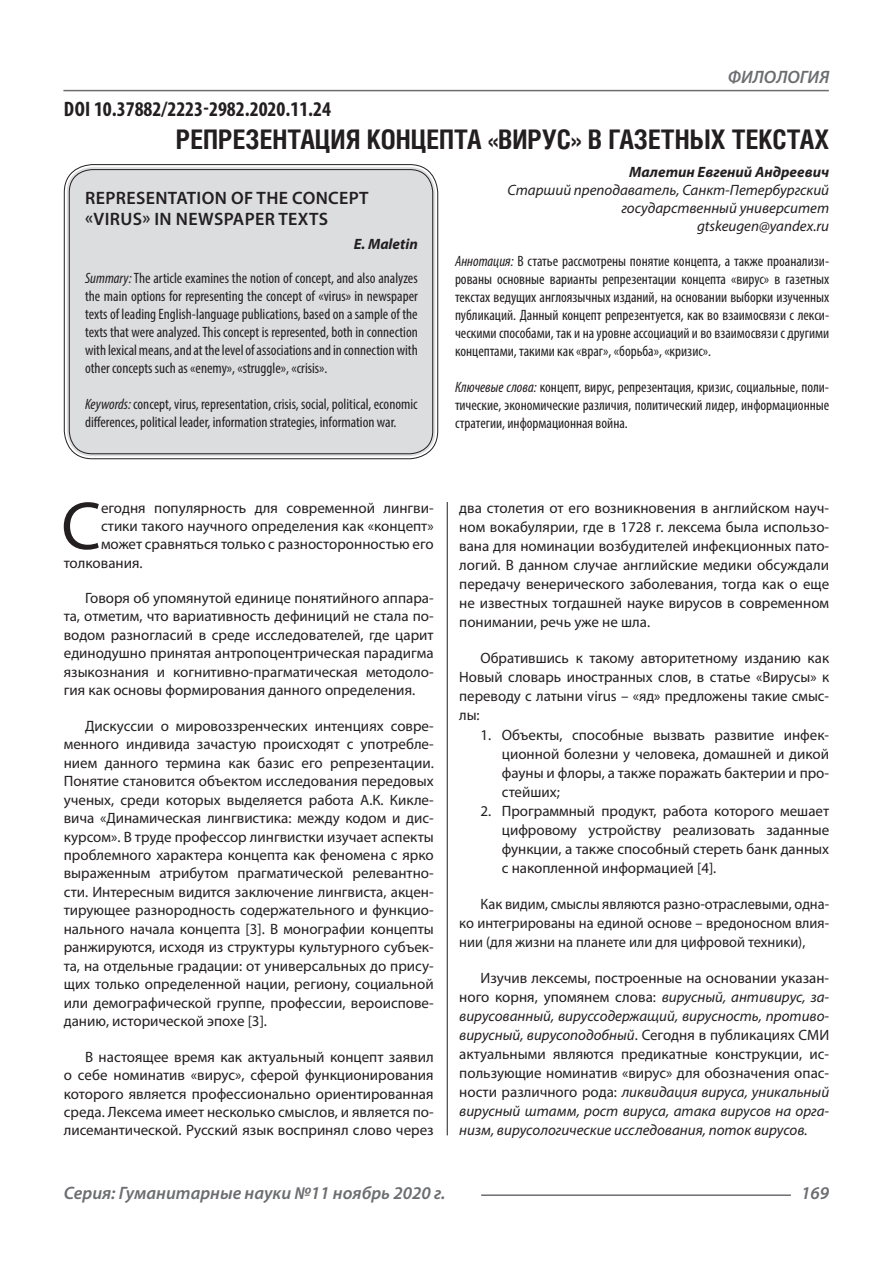
<style>
.page{position:relative;width:893px;height:1263px;background:#fff}
.page>*{position:absolute;margin:0;border:0;box-sizing:border-box;transform-origin:0 0}
.Статья_текст_первый{font:68.4px "Myriad Pro";color:#231f20}
.Статья_название{font:700 27px "Helios Cond C";color:#231f20}
.ДОИ{font:700 condensed 21px "Myriad Pro";color:#231f20}
.t1{font:italic 600 18px "Myriad Pro";color:#6c6d70}
.Статья_название_англ{font:600 18px/21.6px "Myriad Pro";letter-spacing:.02em;color:#231f20}
.Статья_текст{font:15px/18.5px "Myriad Pro";color:#231f20;text-align:justify}
.Статья_аннотация_тек{font:condensed 15px/18px "Myriad Pro";color:#231f20;text-align:justify}
.Статья_аннотация_анг{font:condensed 15px/18px "Myriad Pro";color:#231f20;text-align:justify}
.Статья_текст-2{font:italic 15px/19px "Myriad Pro";color:#231f20;text-align:justify}
.Статья_текст-3{font:15px/19px "Myriad Pro";color:#231f20;text-align:justify;scale:.96 1}
.Статья_текст_первый-2{font:15px "Myriad Pro";color:#231f20}
.Статья_автор_инфо{font:italic 15px/18px "Myriad Pro";color:#231f20;text-align:right}
.Статья_автор_фио_рус{font:italic 700 15px "Myriad Pro";color:#231f20}
.Статья_автор_англ{font:italic 700 15px "Myriad Pro";color:#231f20}
.s1{font-style:italic}
.s2{font-style:normal}
</style>
<div class="page">
<hr style="left:447px;top:128px;width:1px;height:1007px;background:#231f20">
<hr style="left:63px;top:90px;width:766px;height:1px;background:#6c6d70">
<hr style="left:481px;top:1194px;width:310px;height:2px;background:#6c6d70">
<div style="left:440px;top:128px;width:10px;height:374px;background:#fff"></div>
<div style="left:67px;top:167px;width:368px;height:289px;background:#dcdddf;border-radius:26px"></div>
<div style="left:64px;top:164px;width:374px;height:295px;border:1px solid #231f20;border-radius:28px"></div>
<div style="left:69px;top:169px;width:364px;height:285px;border:1px solid #231f20;border-radius:23px"></div>
<p class="ДОИ" style="left:64px;top:96px;width:269px">DOI 10.37882/2223-2982.2020.11.24</p>
<p class="t1" style="left:728px;top:66px;width:103px">ФИЛОЛОГИЯ</p>
<p class="Статья_название" style="left:176px;top:124px;width:655px">РЕПРЕЗЕНТАЦИЯ КОНЦЕПТА «ВИРУС» В ГАЗЕТНЫХ ТЕКСТАХ</p>
<p class="Статья_автор_фио_рус" style="left:629px;top:163px;width:202px">Малетин Евгений Андреевич</p>
<p class="Статья_автор_инфо" style="left:507px;top:181px;width:323px">Старший преподаватель, Санкт-Петербургский государственный университет</p>
<p class="Статья_автор_инфо" style="left:697px;top:217px;width:134px">gtskeugen@yandex.ru</p>
<p class="Статья_аннотация_тек" style="left:455px;top:252px;width:376px"><span class="s1">Аннотация:</span> В статье рассмотрены понятие концепта, а также проанализи&shy;рованы основные варианты репрезентации концепта «вирус» в газетных текстах ведущих англоязычных изданий, на основании выборки изученных публикаций. Данный концепт репрезентуется, как во взаимосвязи с лекси&shy;ческими способами, так и на уровне ассоциаций и во взаимосвязи с другими концептами, такими как «враг», «борьба», «кризис».</p>
<p class="Статья_аннотация_тек" style="left:455px;top:378px;width:376px"><span class="s1">Ключевые слова:</span> концепт, вирус, репрезентация, кризис, социальные, поли&shy;тические, экономические различия, политический лидер, информационные стратегии, информационная война.</p>
<p class="Статья_название_англ" style="left:85px;top:186px;width:285px">REPRESENTATION OF THE CONCEPT «VIRUS» IN NEWSPAPER TEXTS</p>
<p class="Статья_автор_англ" style="left:354px;top:234px;width:66px">E. Maletin</p>
<p class="Статья_аннотация_анг" style="left:85px;top:269px;width:334px"><span class="s1">Summary:</span> The article examines the notion of concept, and also analyzes the main options for representing the concept of «virus» in newspaper texts of leading English-language publications, based on a sample of the texts that were analyzed. This concept is represented, both in connection with lexical means, and at the level of associations and in connection with other concepts such as «enemy», «struggle», «crisis».</p>
<p class="Статья_аннотация_анг" style="left:85px;top:395px;width:334px"><span class="s1">Keywords:</span> concept, virus, representation, crisis, social, political, economic differences, political leader, information strategies, information war.</p>
<p class="Статья_текст_первый" style="left:61px;top:484px;width:41px">С</p>
<p class="Статья_текст_первый-2" style="left:101px;top:499px;width:334px">егодня популярность для современной лингви-</p>
<p class="Статья_текст_первый-2" style="left:101px;top:517px;width:334px">стики такого научного определения как «концепт»</p>
<p class="Статья_текст_первый-2" style="left:101px;top:535px;width:334px">может сравняться только с разносторонностью его</p>
<p class="Статья_текст_первый-2" style="left:64px;top:553px;width:80px">толкования.</p>
<p class="Статья_текст" style="left:64px;top:588px;width:371px;text-indent:21px">Говоря об упомянутой единице понятийного аппара&shy;та, отметим, что вариативность дефиниций не стала по&shy;водом разногласий в среде исследователей, где царит единодушно принятая антропоцентрическая парадигма языкознания и когнитивно-прагматическая методоло&shy;гия как основы формирования данного определения.</p>
<p class="Статья_текст" style="left:64px;top:716px;width:371px;text-indent:21px">Дискуссии о мировоззренческих интенциях совре&shy;менного индивида зачастую происходят с употребле&shy;нием данного термина как базис его репрезентации.<br>Понятие становится объектом исследования передовых ученых, среди которых выделяется работа А.К. Кикле&shy;вича «Динамическая лингвистика: между кодом и дис&shy;курсом». В труде профессор лингвистки изучает аспекты проблемного характера концепта как феномена с ярко выраженным атрибутом прагматической релевантно&shy;сти. Интересным видится заключение лингвиста, акцен&shy;тирующее разнородность содержательного и функцио&shy;нального начала концепта [3]. В монографии концепты ранжируются, исходя из структуры культурного субъек&shy;та, на отдельные градации: от универсальных до прису&shy;щих только определенной нации, региону, социальной или демографической группе, профессии, вероиспове&shy;данию, исторической эпохе [3].</p>
<p class="Статья_текст" style="left:64px;top:1047px;width:371px;text-indent:21px">В настоящее время как актуальный концепт заявил о себе номинатив «вирус», сферой функционирования которого является профессионально ориентированная среда. Лексема имеет несколько смыслов, и является по&shy;лисемантической. Русский язык воспринял слово через</p>
<p class="Статья_текст" style="left:459px;top:498px;width:371px;line-height:19px">два столетия от его возникновения в английском науч&shy;ном вокабулярии, где в 1728 г. лексема была использо&shy;вана для номинации возбудителей инфекционных пато&shy;логий. В данном случае английские медики обсуждали передачу венерического заболевания, тогда как о еще не известных тогдашней науке вирусов в современном понимании, речь уже не шла.</p>
<p class="Статья_текст" style="left:459px;top:648px;width:371px;line-height:19px;text-indent:21px">Обратившись к такому авторитетному изданию как Новый словарь иностранных слов, в статье «Вирусы» к переводу с латыни virus – «яд» предложены такие смыс&shy;лы:</p>
<p class="Статья_текст" style="left:502px;top:725px;width:329px;line-height:19px;text-indent:-21px">1. Объекты, способные вызвать развитие инфек&shy;ционной болезни у человека, домашней и дикой фауны и флоры, а также поражать бактерии и про&shy;стейших;</p>
<p class="Статья_текст" style="left:502px;top:801px;width:329px;line-height:19px;text-indent:-21px">2. Программный продукт, работа которого мешает цифровому устройству реализовать заданные функции, а также способный стереть банк данных с накопленной информацией [4].</p>
<p class="Статья_текст-3" style="left:459px;top:894px;width:387px;text-indent:21px">Как видим, смыслы являются разно-отраслевыми, одна&shy;ко интегрированы на единой основе – вредоносном влия&shy;нии (для жизни на планете или для цифровой техники),</p>
<p class="Статья_текст-2" style="left:459px;top:968px;width:371px;text-indent:21px"><span class="s2">Изучив лексемы, построенные на основании указан&shy;ного корня, упомянем слова:</span> вирусный, антивирус, за&shy;вирусованный, вируссодержащий, вирусность, противо&shy;вирусный, вирусоподобный<span class="s2">. Сегодня в публикациях СМИ актуальными являются предикатные конструкции, ис&shy;пользующие номинатив «вирус» для обозначения опас&shy;ности различного рода:</span> ликвидация вируса, уникальный вирусный штамм, рост вируса, атака вирусов на орга&shy;низм, вирусологические исследования, поток вирусов.</p>
<p class="t1" style="left:64px;top:1182px;width:383px">Серия: Гуманитарные науки №11 ноябрь 2020 г.</p>
<p class="t1" style="left:801px;top:1182px;width:30px">169</p>
</div>
